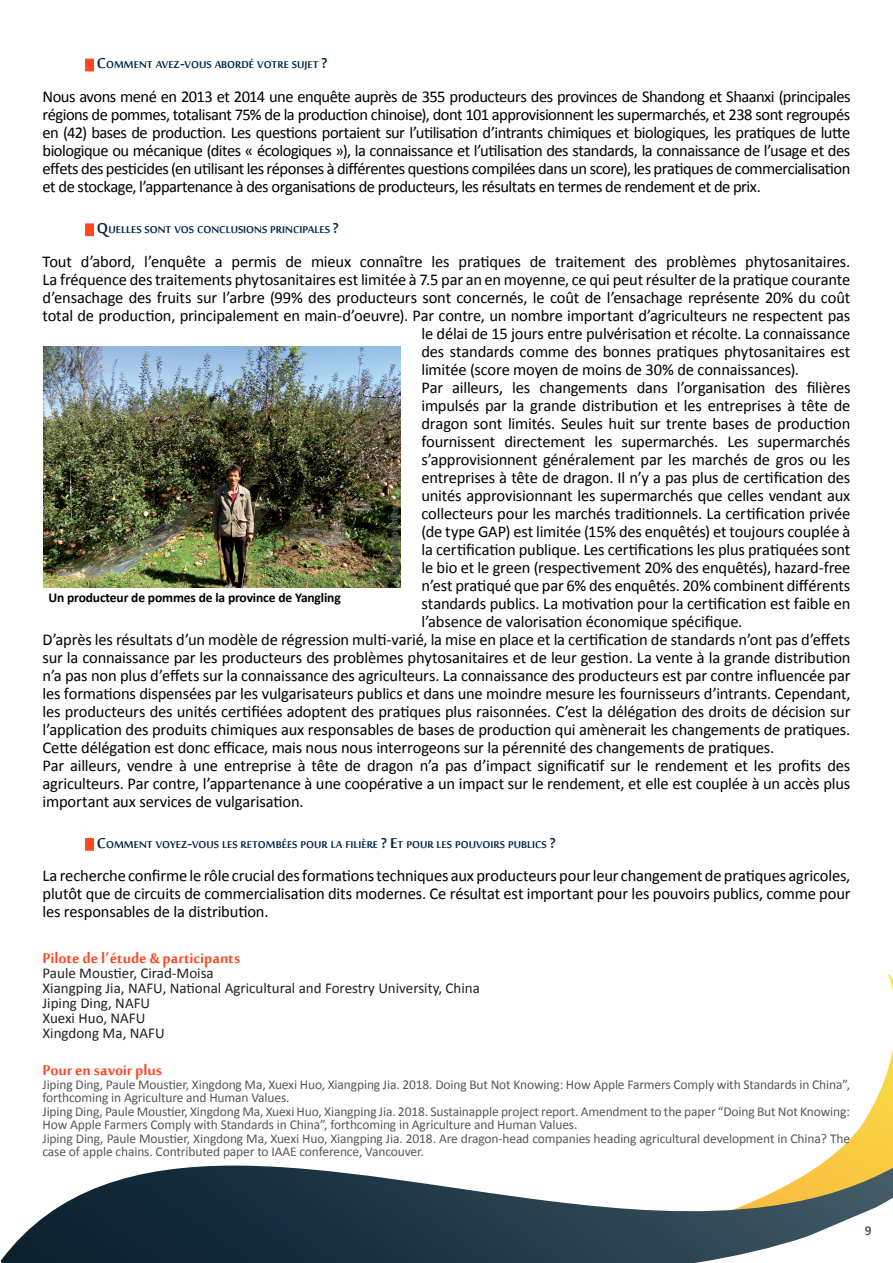
<style>
.page{position:relative;width:893px;height:1263px;background:#fff}
.page>*{position:absolute;margin:0;border:0;box-sizing:border-box;transform-origin:0 0}
.pour{font:700 19.5px "Sakkal Majalla";letter-spacing:-.005em;color:#ff4721}
.texte{font:16.5px/18px "Calibri";letter-spacing:-.01em;color:#000;text-align:justify}
.noms{font:15px "Calibri";color:#231f20}
.chapo{font:700 13.65px "Sakkal Majalla";color:#002645}
.bibiliographie{font:13.5px/13.5px "Calibri";letter-spacing:-.01em;color:#57585a}
.legende{font:700 13.5px "Calibri";letter-spacing:-.01em;color:#000}
.t1{font:700 13.5px "Calibri";color:#57585a}
.nomphotoportrait{font:700 10.5px "Calibri";letter-spacing:-.01em;color:#57585a}
.s1{font-size:19.5px}
</style>
<div class="page">
<svg style="left:820px;top:973px;width:73px;height:192px"></svg>
<svg style="left:1px;top:1165px;width:892px;height:98px"></svg>
<div style="left:85px;top:59px;width:9px;height:12px;background:#ff4721"></div>
<div style="left:85px;top:223px;width:9px;height:13px;background:#ff4721"></div>
<div style="left:85px;top:838px;width:9px;height:13px;background:#ff4721"></div>
<img style="left:44px;top:346px;width:356px;height:242px">
<p class="chapo" style="left:97px;top:57px;width:232px"><span class="s1">C</span>omment avez<span class="s1">-</span>vous abordé votre sujet <span class="s1">?</span></p>
<p class="texte" style="left:43px;top:87px;width:809px">Nous avons mené en 2013 et 2014 une enquête auprès de 355 producteurs des provinces de Shandong et Shaanxi (principales régions de pommes, totalisant 75% de la production chinoise), dont 101 approvisionnent les supermarchés, et 238 sont regroupés en (42) bases de production. Les questions portaient sur l’utilisation d’intrants chimiques et biologiques, les pratiques de lutte biologique ou mécanique (dites « écologiques »), la connaissance et l’utilisation des standards, la connaissance de l’usage et des effets des pesticides (en utilisant les réponses à différentes questions compilées dans un score), les pratiques de commercialisation et de stockage, l’appartenance à des organisations de producteurs, les résultats en termes de rendement et de prix.</p>
<p class="chapo" style="left:97px;top:222px;width:243px"><span class="s1">Q</span>uelles sont vos conclusions principales <span class="s1">?</span></p>
<p class="texte" style="left:43px;top:252px;width:809px">Tout d’abord, l’enquête a permis de mieux connaître les pratiques de traitement des problèmes phytosanitaires.</p>
<p class="texte" style="left:43px;top:270px;width:809px">La fréquence des traitements phytosanitaires est limitée à 7.5 par an en moyenne, ce qui peut résulter de la pratique courante</p>
<p class="texte" style="left:43px;top:288px;width:809px">d’ensachage des fruits sur l’arbre (99% des producteurs sont concernés, le coût de l’ensachage représente 20% du coût</p>
<p class="texte" style="left:43px;top:306px;width:809px">total de production, principalement en main-d’oeuvre). Par contre, un nombre important d’agriculteurs ne respectent pas</p>
<p class="texte" style="left:421px;top:324px;width:430px">le délai de 15 jours entre pulvérisation et récolte. La connaissance</p>
<p class="texte" style="left:421px;top:342px;width:430px">des standards comme des bonnes pratiques phytosanitaires est</p>
<p class="texte" style="left:421px;top:360px;width:379px">limitée (score moyen de moins de 30% de connaissances).</p>
<p class="texte" style="left:421px;top:378px;width:431px">Par ailleurs, les changements dans l’organisation des filières impulsés par la grande distribution et les entreprises à tête de dragon sont limités. Seules huit sur trente bases de production fournissent directement les supermarchés. Les supermarchés s’approvisionnent généralement par les marchés de gros ou les entreprises à tête de dragon. Il n’y a pas plus de certification des unités approvisionnant les supermarchés que celles vendant aux collecteurs pour les marchés traditionnels. La certification privée (de type GAP) est limitée (15% des enquêtés) et toujours couplée à la certification publique. Les certifications les plus pratiquées sont le bio et le green (respectivement 20% des enquêtés), hazard-free n’est pratiqué que par 6% des enquêtés. 20% combinent différents standards publics. La motivation pour la certification est faible en l’absence de valorisation économique spécifique.</p>
<p class="texte" style="left:43px;top:630px;width:810px">D’après les résultats d’un modèle de régression multi-varié, la mise en place et la certification de standards n’ont pas d’effets sur la connaissance par les producteurs des problèmes phytosanitaires et de leur gestion. La vente à la grande distribution n’a pas non plus d’effets sur la connaissance des agriculteurs. La connaissance des producteurs est par contre influencée par les formations dispensées par les vulgarisateurs publics et dans une moindre mesure les fournisseurs d’intrants. Cependant, les producteurs des unités certifiées adoptent des pratiques plus raisonnées. C’est la délégation des droits de décision sur l’application des produits chimiques aux responsables de bases de production qui amènerait les changements de pratiques.<br>Cette délégation est donc efficace, mais nous nous interrogeons sur la pérennité des changements de pratiques.</p>
<p class="texte" style="left:43px;top:756px;width:809px">Par ailleurs, vendre à une entreprise à tête de dragon n’a pas d’impact significatif sur le rendement et les profits des agriculteurs. Par contre, l’appartenance à une coopérative a un impact sur le rendement, et elle est couplée à un accès plus important aux services de vulgarisation.</p>
<p class="nomphotoportrait" style="left:388px;top:579px;width:75px;rotate:-90deg">©Paule Moustier</p>
<p class="legende" style="left:48px;top:589px;width:294px">Un producteur de pommes de la province de Yangling</p>
<p class="chapo" style="left:97px;top:837px;width:460px"><span class="s1">C</span>omment voyez<span class="s1">-</span>vous les retombées pour la filière <span class="s1">? E</span>t pour les pouvoirs publics <span class="s1">?</span></p>
<p class="texte" style="left:43px;top:867px;width:809px">La recherche confirme le rôle crucial des formations techniques aux producteurs pour leur changement de pratiques agricoles, plutôt que de circuits de commercialisation dits modernes. Ce résultat est important pour les pouvoirs publics, comme pour les responsables de la distribution.</p>
<p class="pour" style="left:43px;top:947px;width:199px">Pilote de l’étude &amp; participants</p>
<p class="noms" style="left:43px;top:963px;width:173px">Paule Moustier, Cirad-Moisa</p>
<p class="noms" style="left:43px;top:978px;width:439px">Xiangping Jia, NAFU, National Agricultural and Forestry University, China</p>
<p class="noms" style="left:43px;top:993px;width:109px">Jiping Ding, NAFU</p>
<p class="noms" style="left:43px;top:1008px;width:104px">Xuexi Huo, NAFU</p>
<p class="noms" style="left:43px;top:1023px;width:124px">Xingdong Ma, NAFU</p>
<p class="pour" style="left:43px;top:1060px;width:121px">Pour en savoir plus</p>
<p class="bibiliographie" style="left:43px;top:1078px;width:809px">Jiping Ding, Paule Moustier, Xingdong Ma, Xuexi Huo, Xiangping Jia. 2018. Doing But Not Knowing: How Apple Farmers Comply with Standards in China”, forthcoming in Agriculture and Human Values.</p>
<p class="bibiliographie" style="left:43px;top:1105px;width:809px">Jiping Ding, Paule Moustier, Xingdong Ma, Xuexi Huo, Xiangping Jia. 2018. Sustainapple project report. Amendment to the paper “Doing But Not Knowing:<br>How Apple Farmers Comply with Standards in China”, forthcoming in Agriculture and Human Values.</p>
<p class="bibiliographie" style="left:43px;top:1132px;width:809px">Jiping Ding, Paule Moustier, Xingdong Ma, Xuexi Huo, Xiangping Jia. 2018. Are dragon-head companies heading agricultural development in China? The case of apple chains. Contributed paper to IAAE conference, Vancouver.</p>
<p class="t1" style="left:865px;top:1222px;width:8px">9</p>
</div>
